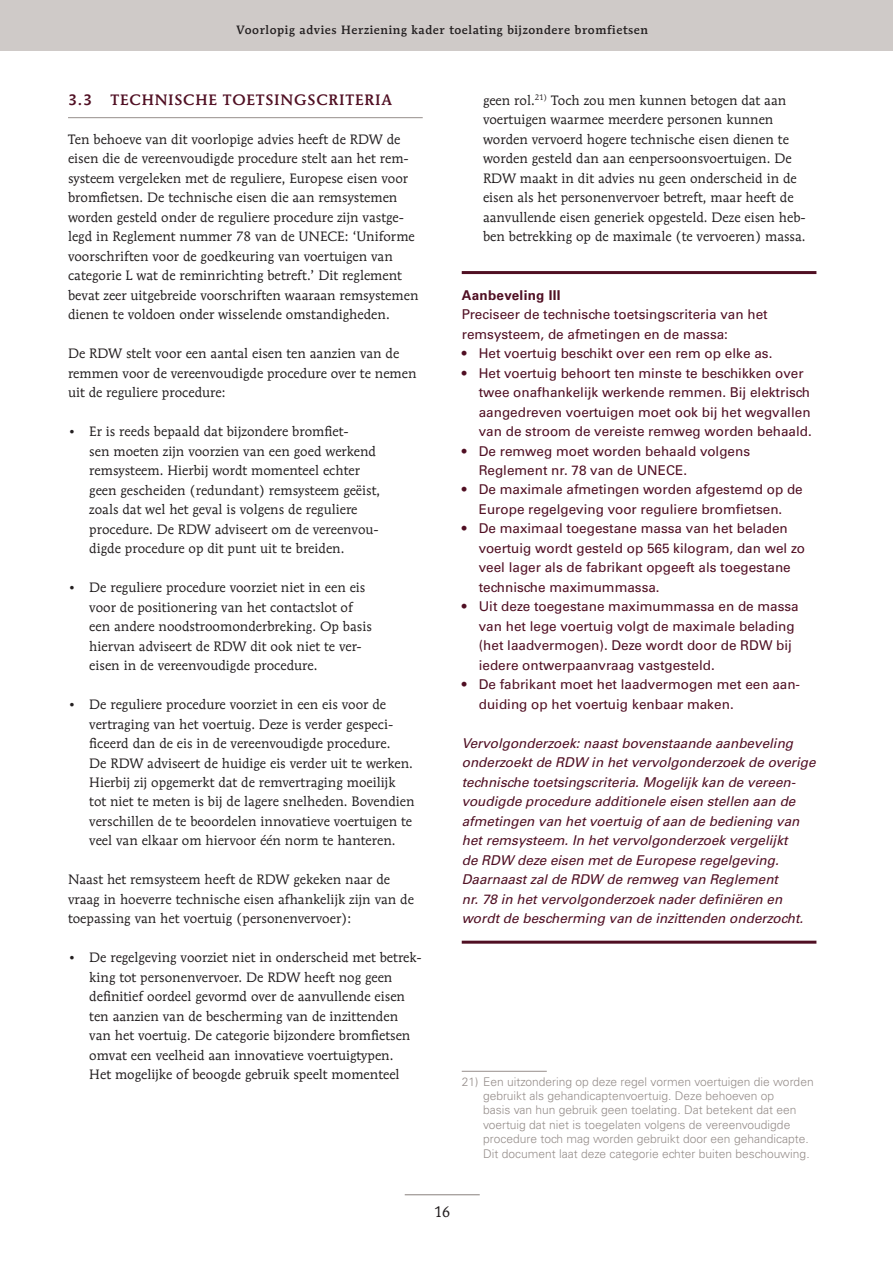
<style>
.page{position:relative;width:893px;height:1263px;background:#fff}
.page>*{position:absolute;margin:0;border:0;box-sizing:border-box;transform-origin:0 0}
.t1{font:500 15px "Mendoza Roman Std";letter-spacing:.05em;color:#500f23}
.t2{font:15px "Mendoza Roman Std";color:#231f20}
.t3{font:13.5px/19.5px "Mendoza Roman Std";color:#231f20}
.t4{font:13.5px/19.5px "Univers LT Std";color:#500f23}
.t5{font:italic 13.5px/19.5px "Univers LT Std";color:#500f23}
.t6{font:700 13.5px "Univers LT Std";letter-spacing:.02em;color:#500f23}
.t7{font:300 12px/14.4px "Univers LT Std";color:#968e8b}
.t8{font:500 12px "Mendoza Roman Std";letter-spacing:.05em;color:#231f20}
</style>
<div class="page">
<div style="left:0;top:0;width:893px;height:51px;background:#cfcac8"></div>
<hr style="left:405px;top:1194px;width:75px;height:1px;background:#968e8b">
<hr style="left:68px;top:117px;width:355px;height:1px;background:#968e8b">
<hr style="left:462px;top:271px;width:354px;height:3px;background:#500f23">
<hr style="left:462px;top:941px;width:354px;height:3px;background:#500f23">
<hr style="left:462px;top:1071px;width:85px;height:1px;background:#968e8b">
<p class="t8" style="left:236px;top:22px;width:413px">Voorlopig advies Herziening kader toelating bijzondere bromfietsen</p>
<p class="t1" style="left:68px;top:90px;width:326px">3.3 TECHNISCHE TOETSINGSCRITERIA</p>
<p class="t3" style="left:68px;top:129px;width:352px">Ten behoeve van dit voorlopige advies heeft de RDW de eisen die de vereenvoudigde procedure stelt aan het rem&shy;systeem vergeleken met de reguliere, Europese eisen voor bromfietsen. De technische eisen die aan remsystemen worden gesteld onder de reguliere procedure zijn vastge&shy;legd in Reglement nummer 78 van de UNECE: ‘Uniforme voorschriften voor de goedkeuring van voertuigen van categorie L wat de reminrichting betreft.’ Dit reglement bevat zeer uitgebreide voorschriften waaraan remsystemen dienen te voldoen onder wisselende omstandigheden.</p>
<p class="t3" style="left:68px;top:343px;width:350px">De RDW stelt voor een aantal eisen ten aanzien van de remmen voor de vereenvoudigde procedure over te nemen uit de reguliere procedure:</p>
<p class="t3" style="left:89px;top:421px;width:292px;text-indent:-21px">• Er is reeds bepaald dat bijzondere bromfiet-<br>sen moeten zijn voorzien van een goed werkend remsysteem. Hierbij wordt momenteel echter geen gescheiden (redundant) remsysteem geëist, zoals dat wel het geval is volgens de reguliere procedure. De RDW adviseert om de vereenvou&shy;digde procedure op dit punt uit te breiden.</p>
<p class="t3" style="left:89px;top:577px;width:284px;text-indent:-21px">• De reguliere procedure voorziet niet in een eis voor de positionering van het contactslot of een andere noodstroomonderbreking. Op basis hiervan adviseert de RDW dit ook niet te ver&shy;eisen in de vereenvoudigde procedure.</p>
<p class="t3" style="left:89px;top:694px;width:327px;text-indent:-21px">• De reguliere procedure voorziet in een eis voor de vertraging van het voertuig. Deze is verder gespeci&shy;ficeerd dan de eis in de vereenvoudigde procedure.<br>De RDW adviseert de huidige eis verder uit te werken.<br>Hierbij zij opgemerkt dat de remvertraging moeilijk tot niet te meten is bij de lagere snelheden. Bovendien verschillen de te beoordelen innovatieve voertuigen te veel van elkaar om hiervoor één norm te hanteren.</p>
<p class="t3" style="left:68px;top:870px;width:348px">Naast het remsysteem heeft de RDW gekeken naar de vraag in hoeverre technische eisen afhankelijk zijn van de toepassing van het voertuig (personenvervoer):</p>
<p class="t3" style="left:89px;top:948px;width:334px;text-indent:-21px">• De regelgeving voorziet niet in onderscheid met betrek&shy;king tot personenvervoer. De RDW heeft nog geen definitief oordeel gevormd over de aanvullende eisen ten aanzien van de bescherming van de inzittenden van het voertuig. De categorie bijzondere bromfietsen omvat een veelheid aan innovatieve voertuigtypen.<br>Het mogelijke of beoogde gebruik speelt momenteel</p>
<p class="t3" style="left:483px;top:90px;width:324px">geen rol.<sup>21)</sup> Toch zou men kunnen betogen dat aan voertuigen waarmee meerdere personen kunnen worden vervoerd hogere technische eisen dienen te worden gesteld dan aan eenpersoonsvoertuigen. De RDW maakt in dit advies nu geen onderscheid in de eisen als het personenvervoer betreft, maar heeft de aanvullende eisen generiek opgesteld. Deze eisen heb&shy;ben betrekking op de maximale (te vervoeren) massa.</p>
<p class="t6" style="left:462px;top:287px;width:100px">Aanbeveling III</p>
<p class="t4" style="left:462px;top:305px;width:307px">Preciseer de technische toetsingscriteria van het remsysteem, de afmetingen en de massa:</p>
<p class="t4" style="left:462px;top:344px;width:312px">• Het voertuig beschikt over een rem op elke as.</p>
<p class="t4" style="left:479px;top:363px;width:335px;text-indent:-17px">• Het voertuig behoort ten minste te beschikken over twee onafhankelijk werkende remmen. Bij elektrisch aangedreven voertuigen moet ook bij het wegvallen van de stroom de vereiste remweg worden behaald.</p>
<p class="t4" style="left:479px;top:441px;width:273px;text-indent:-17px">• De remweg moet worden behaald volgens<br>Reglement nr. 78 van de UNECE.</p>
<p class="t4" style="left:462px;top:480px;width:343px;text-align:center">• De maximale afmetingen worden afgestemd op de<br>Europe regelgeving voor reguliere bromfietsen.</p>
<p class="t4" style="left:479px;top:519px;width:328px;text-indent:-17px">• De maximaal toegestane massa van het beladen voertuig wordt gesteld op 565 kilogram, dan wel zo veel lager als de fabrikant opgeeft als toegestane technische maximummassa.</p>
<p class="t4" style="left:479px;top:597px;width:322px;text-indent:-17px">• Uit deze toegestane maximummassa en de massa van het lege voertuig volgt de maximale belading (het laadvermogen). Deze wordt door de RDW bij iedere ontwerpaanvraag vastgesteld.</p>
<p class="t4" style="left:479px;top:675px;width:323px;text-indent:-17px">• De fabrikant moet het laadvermogen met een aan&shy;duiding op het voertuig kenbaar maken.</p>
<p class="t5" style="left:462px;top:734px;width:355px">Vervolgonderzoek: naast bovenstaande aanbeveling onderzoekt de RDW in het vervolgonderzoek de overige technische toetsingscriteria. Mogelijk kan de vereen&shy;voudigde procedure additionele eisen stellen aan de afmetingen van het voertuig of aan de bediening van het remsysteem. In het vervolgonderzoek vergelijkt<br>de RDW deze eisen met de Europese regelgeving.<br>Daarnaast zal de RDW de remweg van Reglement<br>nr. 78 in het vervolgonderzoek nader definiëren en wordt de bescherming van de inzittenden onderzocht.</p>
<p class="t7" style="left:483px;top:1074px;width:332px;text-indent:-21px">21) Een uitzondering op deze regel vormen voertuigen die worden gebruikt als gehandicaptenvoertuig. Deze behoeven op<br>basis van hun gebruik geen toelating. Dat betekent dat een voertuig dat niet is toegelaten volgens de vereenvoudigde procedure toch mag worden gebruikt door een gehandicapte.<br>Dit document laat deze categorie echter buiten beschouwing.</p>
<p class="t2" style="left:434px;top:1202px;width:18px">16</p>
</div>
